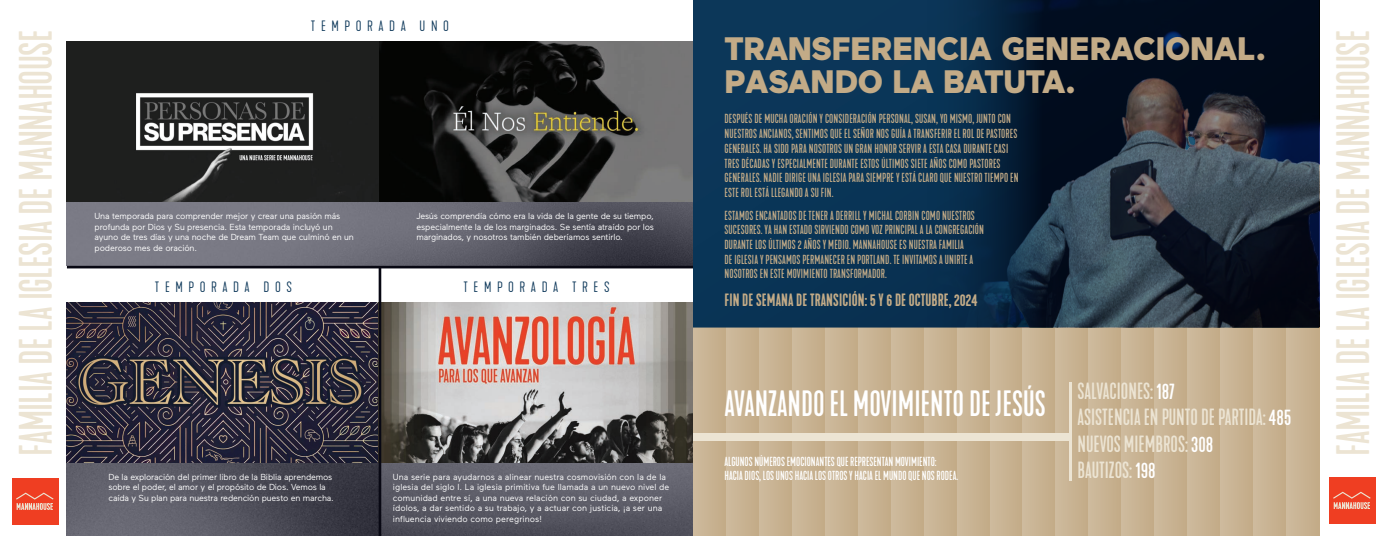
<style>
.page{position:relative;width:1386px;height:536px;background:#fff}
.page>*{position:absolute;margin:0;border:0;box-sizing:border-box;transform-origin:0 0}
.t1{font:condensed 43.75px "Kapra Neue";letter-spacing:-.01em;color:#ece4d3}
.t2{font:condensed 34.12px "Kapra Neue";color:#fff}
.t3{font:900 32.38px/33.2px "Maax";letter-spacing:-.01em;color:#c3ab87}
.t4{font:condensed 21.88px/26.2px "Kapra Neue";color:#ece4d3}
.t5{font:500 condensed 16.62px "Kapra Neue";letter-spacing:.01em;color:#c3ab87}
.t6{font:300 14px "Kapra Neue";letter-spacing:.4em;color:#0c3759}
.t7{font:condensed 12.25px/14.7px "Kapra Neue";letter-spacing:.01em;color:#c3ab87}
.t8{font:condensed 12.25px/14.7px "Kapra Neue";color:#fff}
.t9{font:8.75px/10.5px "Maax";letter-spacing:-.015em;color:#fff}
.s1{color:#fff}
</style>
<div class="page">
<img style="left:67px;top:41px;width:626px;height:225px">
<img style="left:67px;top:303px;width:626px;height:233px">
<div style="left:380px;top:462px;width:313px;height:74px;background:linear-gradient(to bottom,#6d6d78,#4c4c57)"></div>
<div style="left:12px;top:478px;width:46px;height:46px;background:#ef3e22"></div>
<svg style="left:16px;top:492px;width:38px;height:17px"></svg>
<hr style="left:67px;top:266px;width:626px;height:2px;background:#080813">
<hr style="left:379px;top:266px;width:2px;height:270px;background:#080813">
<div style="left:693px;top:327px;width:33px;height:209px;background:#c8b392"></div>
<div style="left:726px;top:327px;width:33px;height:209px;background:#c8b392"></div>
<div style="left:759px;top:327px;width:33px;height:209px;background:#c8b392"></div>
<div style="left:792px;top:327px;width:33px;height:209px;background:#c8b392"></div>
<div style="left:825px;top:327px;width:33px;height:209px;background:#c8b392"></div>
<div style="left:858px;top:327px;width:33px;height:209px;background:#c8b392"></div>
<div style="left:891px;top:327px;width:33px;height:209px;background:#c8b392"></div>
<div style="left:924px;top:327px;width:33px;height:209px;background:#c8b392"></div>
<div style="left:957px;top:327px;width:33px;height:209px;background:#c8b392"></div>
<div style="left:990px;top:327px;width:33px;height:209px;background:#c8b392"></div>
<div style="left:1023px;top:327px;width:32px;height:209px;background:#c8b392"></div>
<div style="left:1055px;top:327px;width:33px;height:209px;background:#c8b392"></div>
<div style="left:1088px;top:327px;width:33px;height:209px;background:#c9b393"></div>
<div style="left:1121px;top:327px;width:33px;height:209px;background:#c9b393"></div>
<div style="left:1154px;top:327px;width:33px;height:209px;background:#c9b393"></div>
<div style="left:1187px;top:327px;width:33px;height:209px;background:#c9b393"></div>
<div style="left:1220px;top:327px;width:33px;height:209px;background:#c9b393"></div>
<div style="left:1253px;top:327px;width:33px;height:209px;background:#c9b393"></div>
<div style="left:1286px;top:327px;width:33px;height:209px;background:#c9b393"></div>
<div style="left:1329px;top:477px;width:46px;height:46px;background:#ef3e22"></div>
<svg style="left:1333px;top:491px;width:38px;height:18px"></svg>
<div style="left:693px;top:0;width:226px;height:327px;background:#0a3658"></div>
<img style="left:919px;top:0;width:72px;height:327px">
<div style="left:991px;top:0;width:329px;height:328px;background:#231f20;opacity:.5"></div>
<img style="left:693px;top:41px;width:1px;height:160px">
<div style="left:693px;top:433px;width:378px;height:8px;background:#ece4d3"></div>
<hr style="left:1069px;top:381px;width:3px;height:99px;background:#ece4d3">
<img style="left:693px;top:303px;width:1px;height:159px">
<h1 class="t1" style="left:10px;top:455px;width:427px;rotate:-90deg">FAMILIA DE LA IGLESIA DE MANNAHOUSE</h1>
<h3 class="t6" style="left:311px;top:18px;width:139px">TEMPORADA UNO</h3>
<p class="t9" style="left:95px;top:211px;width:261px">Una temporada para comprender mejor y crear una pasión más profunda por Dios y Su presencia. Esta temporada incluyó un ayuno de tres días y una noche de Dream Team que culminó en un poderoso mes de oración.</p>
<h3 class="t6" style="left:155px;top:279px;width:139px">TEMPORADA DOS</h3>
<p class="t9" style="left:416px;top:211px;width:239px;text-align:justify">Jesús comprendía cómo era la vida de la gente de su tiempo, especialmente la de los marginados. Se sentía atraído por los marginados, y nosotros también deberíamos sentirlo.</p>
<h3 class="t6" style="left:463px;top:279px;width:148px">TEMPORADA TRES</h3>
<p class="t9" style="left:108px;top:471px;width:227px">De la exploración del primer libro de la Biblia aprendemos sobre el poder, el amor y el propósito de Dios. Vemos la caída y Su plan para nuestra redención puesto en marcha.</p>
<p class="t9" style="left:393px;top:471px;width:278px">Una serie para ayudarnos a alinear nuestra cosmovisión con la de la iglesia del siglo I. La iglesia primitiva fue llamada a un nuevo nivel de comunidad entre sí, a una nueva relación con su ciudad, a exponer ídolos, a dar sentido a su trabajo, y a actuar con justicia, ¡a ser una influencia viviendo como peregrinos!</p>
<h3 class="t3" style="left:724px;top:32px;width:543px">TRANSFERENCIA GENERACIONAL.<br>PASANDO LA BATUTA.</h3>
<p class="t7" style="left:724px;top:112px;width:296px">DESPUÉS DE MUCHA ORACIÓN Y CONSIDERACIÓN PERSONAL, SUSAN, YO MISMO, JUNTO CON NUESTROS ANCIANOS, SENTIMOS QUE EL SEÑOR NOS GUÍA A TRANSFERIR EL ROL DE PASTORES GENERALES. HA SIDO PARA NOSOTROS UN GRAN HONOR SERVIR A ESTA CASA DURANTE CASI TRES DÉCADAS Y ESPECIALMENTE DURANTE ESTOS ÚLTIMOS SIETE AÑOS COMO PASTORES GENERALES. NADIE DIRIGE UNA IGLESIA PARA SIEMPRE Y ESTÁ CLARO QUE NUESTRO TIEMPO EN ESTE ROL ESTÁ LLEGANDO A SU FIN.</p>
<p class="t7" style="left:724px;top:208px;width:261px">ESTAMOS ENCANTADOS DE TENER A DERRILL Y MICHAL CORBIN COMO NUESTROS SUCESORES. YA HAN ESTADO SIRVIENDO COMO VOZ PRINCIPAL A LA CONGREGACIÓN DURANTE LOS ÚLTIMOS 2 AÑOS Y MEDIO. MANNAHOUSE ES NUESTRA FAMILIA<br>DE IGLESIA Y PENSAMOS PERMANECER EN PORTLAND. TE INVITAMOS A UNIRTE A NOSOTROS EN ESTE MOVIMIENTO TRANSFORMADOR.</p>
<h3 class="t5" style="left:724px;top:290px;width:255px">FIN DE SEMANA DE TRANSICIÓN: 5 Y 6 DE OCTUBRE, 2024</h3>
<h2 class="t2" style="left:724px;top:383px;width:323px">AVANZANDO EL MOVIMIENTO DE JESÚS</h2>
<h3 class="t8" style="left:724px;top:454px;width:235px">ALGUNOS NÚMEROS EMOCIONANTES QUE REPRESENTAN MOVIMIENTO:<br>HACIA DIOS, LOS UNOS HACIA LOS OTROS Y HACIA EL MUNDO QUE NOS RODEA.</h3>
<h3 class="t4" style="left:1077px;top:378px;width:216px">SALVACIONES: <span class="s1">187<br></span>ASISTENCIA EN PUNTO DE PARTIDA: <span class="s1">485<br></span>NUEVOS MIEMBROS: <span class="s1">308<br></span>BAUTIZOS: <span class="s1">198</span></h3>
<h1 class="t1" style="left:1327px;top:455px;width:427px;rotate:-90deg">FAMILIA DE LA IGLESIA DE MANNAHOUSE</h1>
</div>
